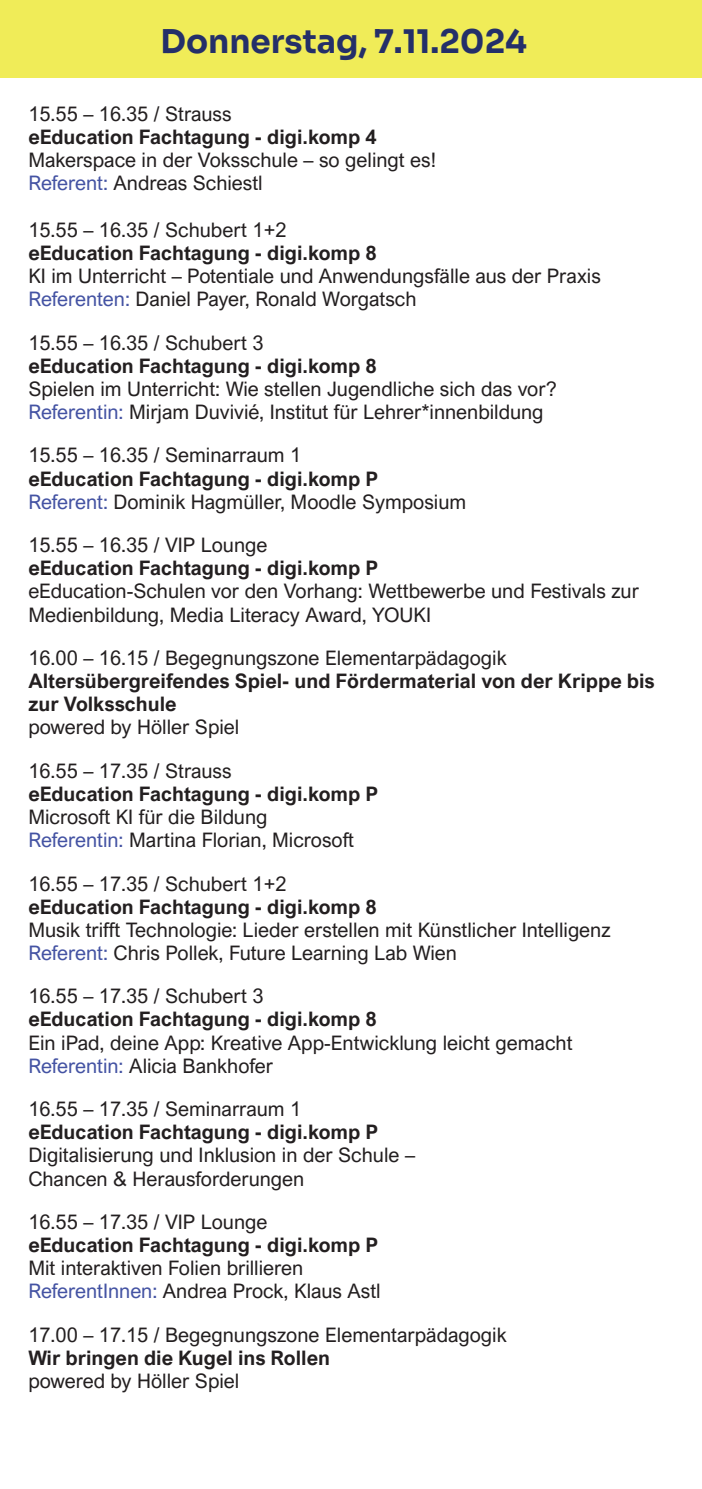
<style>
.page{position:relative;width:702px;height:1489px;background:#fff}
.page>*{position:absolute;margin:0;border:0;box-sizing:border-box;transform-origin:0 0}
.t1{font:700 32.5px "Sora";color:#242f69}
.t2{font:20px/23px "Arial Nova";color:#231f20}
.t3{font:700 20px/23px "Arial Nova";color:#231f20}
.s1{color:#4453a3}
.s2{font-weight:700}
</style>
<div class="page">
<div style="left:0;top:0;width:702px;height:78px;background:#f0ec58"></div>
<h1 class="t1" style="left:161px;top:14px;width:368px">Donnerstag, 7.11.2024</h1>
<p class="t2" style="left:28px;top:102px;width:205px">15.55 – 16.35 / Strauss</p>
<p class="t3" style="left:28px;top:125px;width:350px">eEducation Fachtagung - digi.komp 4</p>
<p class="t2" style="left:28px;top:149px;width:409px">Makerspace in der Voksschule – so gelingt es!<br><span class="s1">Referent:</span> Andreas Schiestl</p>
<p class="t2" style="left:28px;top:218px;width:260px">15.55 – 16.35 / Schubert 1+2</p>
<p class="t3" style="left:28px;top:241px;width:350px">eEducation Fachtagung - digi.komp 8</p>
<p class="t2" style="left:28px;top:264px;width:574px">KI im Unterricht – Potentiale und Anwendungsfälle aus der Praxis<br><span class="s1">Referenten:</span> Daniel Payer, Ronald Worgatsch</p>
<p class="t2" style="left:28px;top:331px;width:237px">15.55 – 16.35 / Schubert 3</p>
<p class="t3" style="left:28px;top:354px;width:350px">eEducation Fachtagung - digi.komp 8</p>
<p class="t2" style="left:28px;top:377px;width:530px">Spielen im Unterricht: Wie stellen Jugendliche sich das vor?<br><span class="s1">Referentin:</span> Mirjam Duvivié, Institut für Lehrer*innenbildung</p>
<p class="t2" style="left:28px;top:444px;width:274px">15.55 – 16.35 / Seminarraum 1</p>
<p class="t2" style="left:28px;top:467px;width:439px"><span class="s2">eEducation Fachtagung - digi.komp P<br></span><span class="s1">Referent:</span> Dominik Hagmüller, Moodle Symposium</p>
<p class="t2" style="left:28px;top:533px;width:240px">15.55 – 16.35 / VIP Lounge</p>
<p class="t3" style="left:28px;top:556px;width:351px">eEducation Fachtagung - digi.komp P</p>
<p class="t2" style="left:28px;top:579px;width:612px">eEducation-Schulen vor den Vorhang: Wettbewerbe und Festivals zur<br>Medienbildung, Media Literacy Award, YOUKI</p>
<p class="t2" style="left:28px;top:646px;width:480px">16.00 – 16.15 / Begegnungszone Elementarpädagogik</p>
<p class="t3" style="left:28px;top:669px;width:628px">Altersübergreifendes Spiel- und Fördermaterial von der Krippe bis zur Volksschule</p>
<p class="t2" style="left:28px;top:705px;width:212px;line-height:43.5px">powered by Höller Spiel<br>16.55 – 17.35 / Strauss</p>
<p class="t3" style="left:28px;top:782px;width:351px">eEducation Fachtagung - digi.komp P</p>
<p class="t2" style="left:28px;top:805px;width:327px">Microsoft KI für die Bildung<br><span class="s1">Referentin:</span> Martina Florian, Microsoft</p>
<p class="t2" style="left:28px;top:871px;width:260px">16.55 – 17.35 / Schubert 1+2</p>
<p class="t3" style="left:28px;top:894px;width:350px">eEducation Fachtagung - digi.komp 8</p>
<p class="t2" style="left:28px;top:918px;width:583px">Musik trifft Technologie: Lieder erstellen mit Künstlicher Intelligenz<br><span class="s1">Referent:</span> Chris Pollek, Future Learning Lab Wien</p>
<p class="t2" style="left:28px;top:984px;width:237px">16.55 – 17.35 / Schubert 3</p>
<p class="t3" style="left:28px;top:1007px;width:350px">eEducation Fachtagung - digi.komp 8</p>
<p class="t2" style="left:28px;top:1030px;width:545px">Ein iPad, deine App: Kreative App-Entwicklung leicht gemacht<br><span class="s1">Referentin:</span> Alicia Bankhofer</p>
<p class="t2" style="left:28px;top:1097px;width:274px">16.55 – 17.35 / Seminarraum 1</p>
<p class="t3" style="left:28px;top:1120px;width:351px">eEducation Fachtagung - digi.komp P</p>
<p class="t2" style="left:28px;top:1143px;width:388px">Digitalisierung und Inklusion in der Schule –<br>Chancen &amp; Herausforderungen</p>
<p class="t2" style="left:28px;top:1210px;width:240px">16.55 – 17.35 / VIP Lounge</p>
<p class="t3" style="left:28px;top:1233px;width:351px">eEducation Fachtagung - digi.komp P</p>
<p class="t2" style="left:28px;top:1256px;width:354px">Mit interaktiven Folien brillieren<br><span class="s1">ReferentInnen:</span> Andrea Prock, Klaus Astl</p>
<p class="t2" style="left:28px;top:1322px;width:480px">17.00 – 17.15 / Begegnungszone Elementarpädagogik</p>
<p class="t3" style="left:28px;top:1345px;width:303px">Wir bringen die Kugel ins Rollen</p>
<p class="t2" style="left:28px;top:1369px;width:212px">powered by Höller Spiel</p>
</div>
